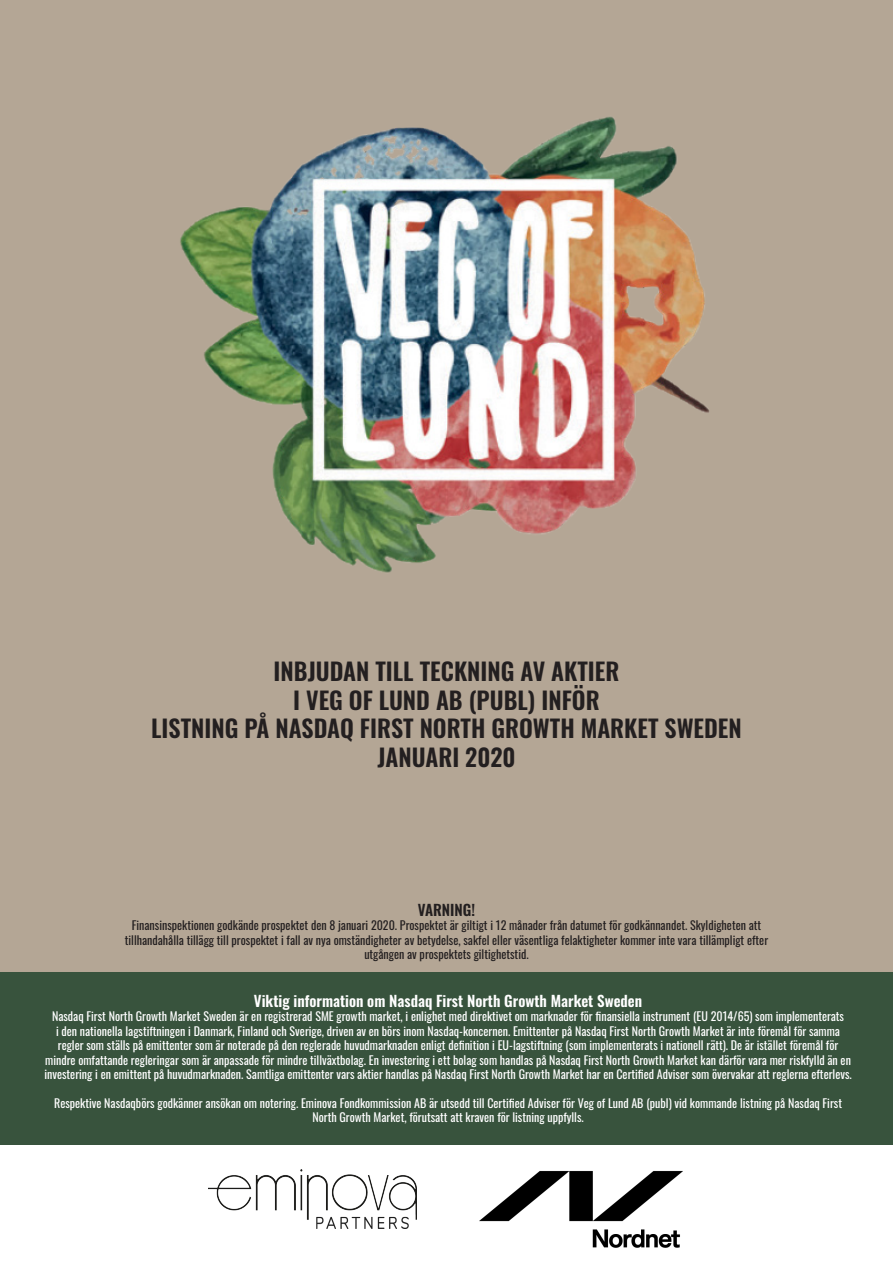
<style>
.page{position:relative;width:893px;height:1263px;background:#fff}
.page>*{position:absolute;margin:0;border:0;box-sizing:border-box;transform-origin:0 0}
.Rubrik_2__svart_C{font:600 24px "Oswald";color:#231f20}
.Fetstil__vit_C{font:600 15px "Oswald";color:#fff}
.Fetstil__svart_C{font:600 15px "Oswald";color:#231f20}
.Brödtext__vit_C{font:12px/14.4px "Oswald";color:#fff;text-align:center}
.Brödtext__svart_C{font:12px "Oswald";color:#231f20}
</style>
<div class="page">
<div style="left:0;top:0;width:893px;height:1024px;background:#b4a695"></div>
<img style="left:180px;top:116px;width:529px;height:457px">
<div style="left:0;top:973px;width:893px;height:172px;background:#38533d"></div>
<img style="left:209px;top:1169px;width:207px;height:60px">
<img style="left:479px;top:1170px;width:204px;height:78px">
<p class="Rubrik_2__svart_C" style="left:274px;top:658px;width:347px">INBJUDAN TILL TECKNING AV AKTIER</p>
<p class="Rubrik_2__svart_C" style="left:293px;top:687px;width:308px">I VEG OF LUND AB (PUBL) INFÖR</p>
<p class="Rubrik_2__svart_C" style="left:151px;top:716px;width:592px">LISTNING PÅ NASDAQ FIRST NORTH GROWTH MARKET SWEDEN</p>
<p class="Rubrik_2__svart_C" style="left:377px;top:745px;width:140px">JANUARI 2020</p>
<p class="Fetstil__svart_C" style="left:418px;top:902px;width:59px">VARNING!</p>
<p class="Brödtext__svart_C" style="left:132px;top:915px;width:631px">Finansinspektionen godkände prospektet den 8 januari 2020. Prospektet är giltigt i 12 månader från datumet för godkännandet. Skyldigheten att</p>
<p class="Brödtext__svart_C" style="left:125px;top:929px;width:645px">tillhandahålla tillägg till prospektet i fall av nya omständigheter av betydelse, sakfel eller väsentliga felaktigheter kommer inte vara tillämpligt efter</p>
<p class="Brödtext__svart_C" style="left:364px;top:943px;width:166px">utgången av prospektets giltighetstid.</p>
<p class="Fetstil__vit_C" style="left:254px;top:993px;width:390px">Viktig information om Nasdaq First North Growth Market Sweden</p>
<p class="Brödtext__vit_C" style="left:44px;top:1008px;width:809px">Nasdaq First North Growth Market Sweden är en registrerad SME growth market, i enlighet med direktivet om marknader för finansiella instrument (EU 2014/65) som implementerats<br>i den nationella lagstiftningen i Danmark, Finland och Sverige, driven av en börs inom Nasdaq-koncernen. Emittenter på Nasdaq First North Growth Market är inte föremål för samma regler som ställs på emittenter som är noterade på den reglerade huvudmarknaden enligt definition i EU-lagstiftning (som implementerats i nationell rätt). De är istället föremål för mindre omfattande regleringar som är anpassade för mindre tillväxtbolag. En investering i ett bolag som handlas på Nasdaq First North Growth Market kan därför vara mer riskfylld än en investering i en emittent på huvudmarknaden. Samtliga emittenter vars aktier handlas på Nasdaq First North Growth Market har en Certified Adviser som övervakar att reglerna efterlevs.</p>
<p class="Brödtext__vit_C" style="left:54px;top:1094px;width:789px">Respektive Nasdaqbörs godkänner ansökan om notering. Eminova Fondkommission AB är utsedd till Certified Adviser för Veg of Lund AB (publ) vid kommande listning på Nasdaq First<br>North Growth Market, förutsatt att kraven för listning uppfylls.</p>
</div>
